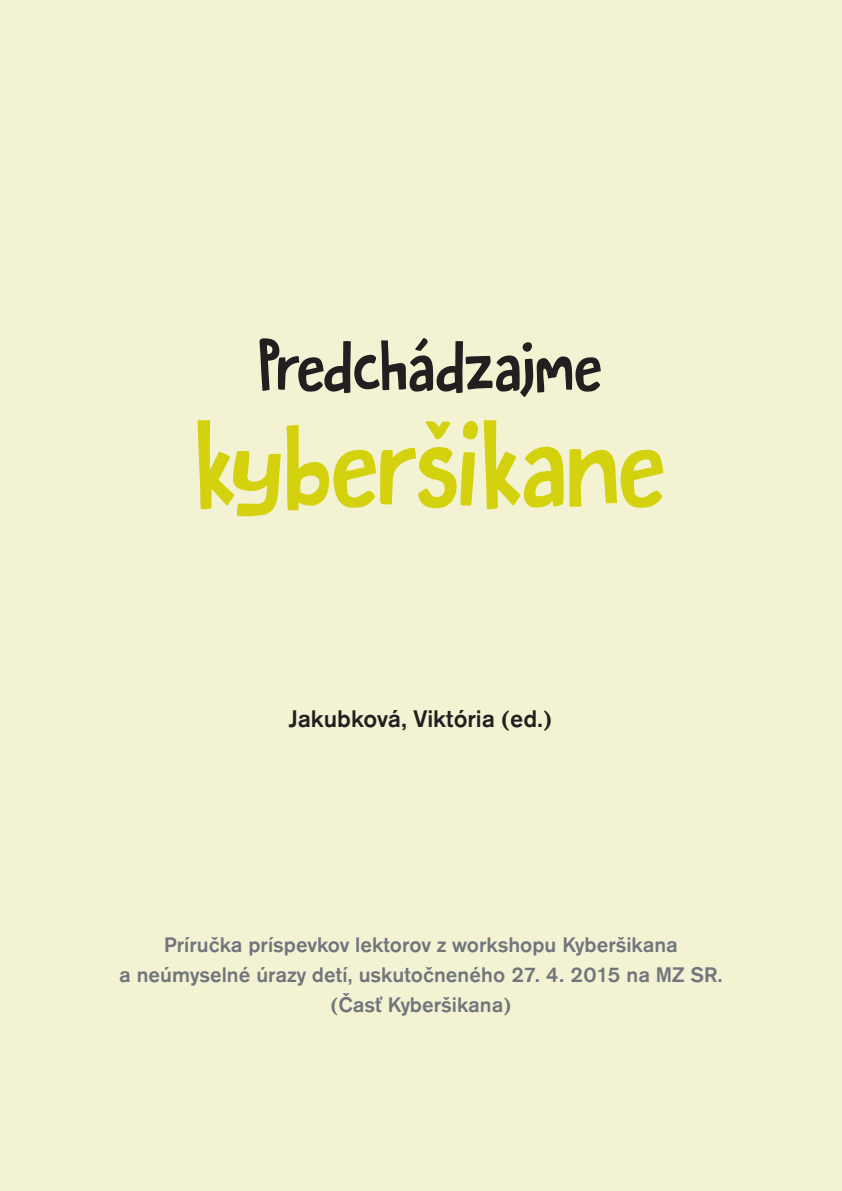
<style>
.page{position:relative;width:842px;height:1191px;background:#f3f3d4}
.page>*{position:absolute;margin:0;border:0;box-sizing:border-box;transform-origin:0 0}
.t1{font:103.6px "DK Butterfly Ball";letter-spacing:-.02em;color:#d4d10f;scale:.93 1}
.t2{font:61.4px "DK Butterfly Ball";letter-spacing:-.01em;color:#231f20;scale:.93 1}
.t3{font:500 25px "Accius TCE";color:#231f20}
.t4{font:500 22px/30px "Accius TCE";color:#72757c;text-align:center}
</style>
<div class="page">
<svg style="left:426px;top:421px;width:24px;height:18px"></svg>
<h2 class="t2" style="left:258px;top:334px;width:372px">Predchádzajme</h2>
<h1 class="t1" style="left:195px;top:410px;width:509px">kybersikane</h1>
<p class="t3" style="left:289px;top:703px;width:265px">Jakubková, Viktória (ed.)</p>
<p class="t4" style="left:119px;top:929px;width:605px">Príručka príspevkov lektorov z workshopu Kyberšikana<br>a neúmyselné úrazy detí, uskutočneného 27. 4. 2015 na MZ SR. (Časť Kyberšikana)</p>
</div>
